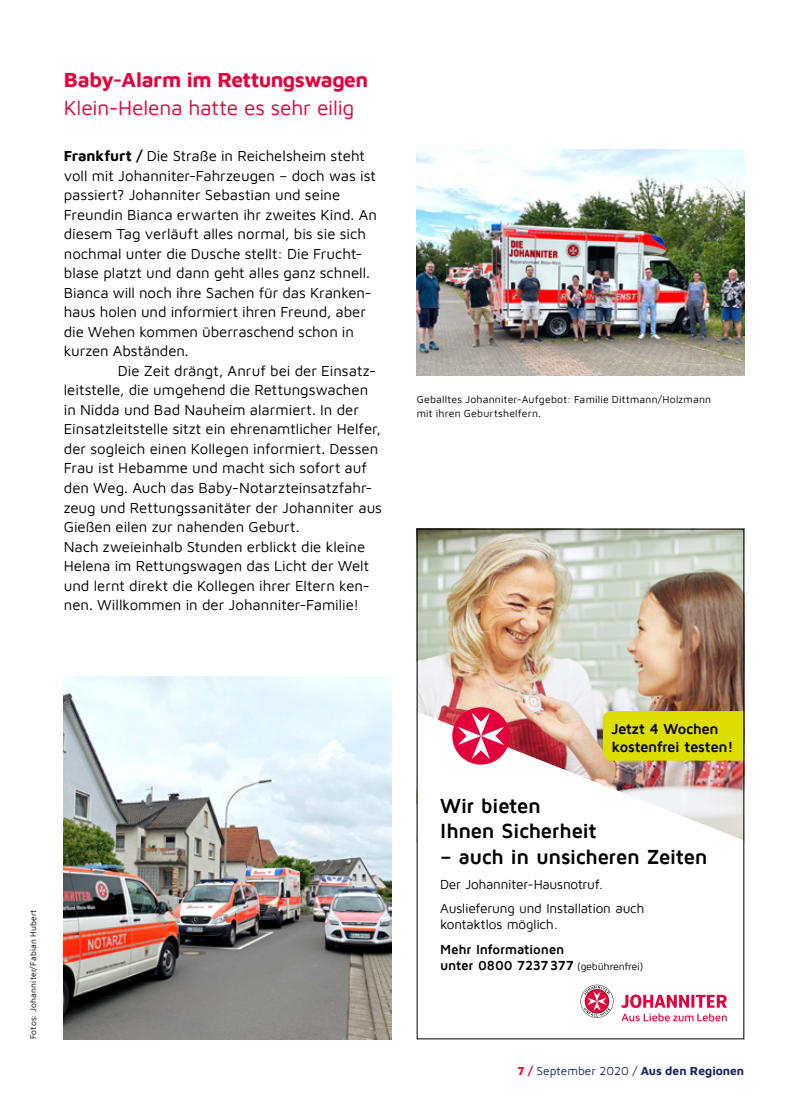
<style>
.page{position:relative;width:808px;height:1106px;background:#fff}
.page>*{position:absolute;margin:0;border:0;box-sizing:border-box;transform-origin:0 0}
.t1{font:700 21px/25.5px "Maven Pro";letter-spacing:-.025em;color:#000}
.t2{font:21px "Maven Pro";letter-spacing:-.01em;color:#e4003a}
.t3{font:700 21px "Maven Pro";letter-spacing:-.025em;color:#e4003a}
.t4{font:15px/19.5px "Maven Pro";color:#000}
.t5{font:700 15px/18px "Maven Pro";letter-spacing:-.025em;color:#000}
.t6{font:13.5px/24.8px "Maven Pro";letter-spacing:-.015em;color:#000}
.t7{font:700 13.5px/16.2px "Maven Pro";letter-spacing:-.015em;color:#000}
.t8{font:12px "Maven Pro";color:#17255f}
.t9{font:10.5px/13.5px "Maven Pro";letter-spacing:.02em;color:#000}
.t10{font:8.55px "Maven Pro";letter-spacing:.02em;color:#000}
.s1{font-weight:700}
.s2{font-weight:400;font-size:10.5px}
.s3{font-weight:700;color:#e4003a}
</style>
<div class="page">
<img style="left:417px;top:149px;width:327px;height:227px">
<img style="left:64px;top:676px;width:327px;height:363px">
<img style="left:419px;top:531px;width:323px;height:180px">
<svg style="left:419px;top:711px;width:323px;height:311px"></svg>
<svg style="left:452px;top:707px;width:58px;height:57px"></svg>
<svg style="left:580px;top:984px;width:147px;height:37px"></svg>
<div style="left:603px;top:711px;width:139px;height:49px;background:#dedd00"></div>
<h1 class="t3" style="left:64px;top:66px;width:306px">Baby-Alarm im Rettungswagen</h1>
<h1 class="t2" style="left:64px;top:93px;width:292px">Klein-Helena hatte es sehr eilig</h1>
<p class="t4" style="left:64px;top:145px;width:315px"><span class="s1">Frankfurt /</span> Die Straße in Reichelsheim steht voll mit Johanniter-Fahrzeugen – doch was ist passiert? Johanniter Sebastian und seine Freundin Bianca erwarten ihr zweites Kind. An diesem Tag verläuft alles normal, bis sie sich nochmal unter die Dusche stellt: Die Frucht&shy;blase platzt und dann geht alles ganz schnell.<br>Bianca will noch ihre Sachen für das Kranken&shy;haus holen und informiert ihren Freund, aber die Wehen kommen überraschend schon in kurzen Abständen.</p>
<p class="t4" style="left:64px;top:360px;width:320px;text-indent:54px">Die Zeit drängt, Anruf bei der Einsatz&shy;leitstelle, die umgehend die Rettungswachen in Nidda und Bad Nauheim alarmiert. In der Einsatzleitstelle sitzt ein ehrenamtlicher Helfer, der sogleich einen Kollegen informiert. Dessen Frau ist Hebamme und macht sich sofort auf den Weg. Auch das Baby-Notarzteinsatzfahr&shy;zeug und Rettungssanitäter der Johanniter aus Gießen eilen zur nahenden Geburt.<br>Nach zweieinhalb Stunden erblickt die kleine Helena im Rettungswagen das Licht der Welt und lernt direkt die Kollegen ihrer Eltern ken&shy;nen. Willkommen in der Johanniter-Familie!</p>
<p class="t9" style="left:417px;top:392px;width:296px">Geballtes Johanniter-Aufgebot: Familie Dittmann/Holzmann mit ihren Geburtshelfern.</p>
<p class="t10" style="left:27px;top:1039px;width:131px;rotate:-90deg">Fotos: Johanniter/Fabian Hubert</p>
<p class="t5" style="left:611px;top:720px;width:124px">Jetzt 4 Wochen kostenfrei testen!</p>
<h1 class="t1" style="left:440px;top:793px;width:158px">Wir bieten<br>Ihnen Sicherheit</h1>
<h1 class="t1" style="left:440px;top:844px;width:269px">– auch in unsicheren Zeiten</h1>
<p class="t6" style="left:440px;top:871px;width:206px">Der Johanniter-Hausnotruf.<br>Auslieferung und Installation auch</p>
<p class="t6" style="left:440px;top:912px;width:119px">kontaktlos möglich.</p>
<p class="t7" style="left:440px;top:941px;width:205px">Mehr Informationen<br>unter 0800 7237377 <span class="s2">(gebührenfrei)</span></p>
<p class="t8" style="left:517px;top:1063px;width:228px"><span class="s3">7 /</span> September 2020 / <span class="s1">Aus den Regionen</span></p>
</div>
